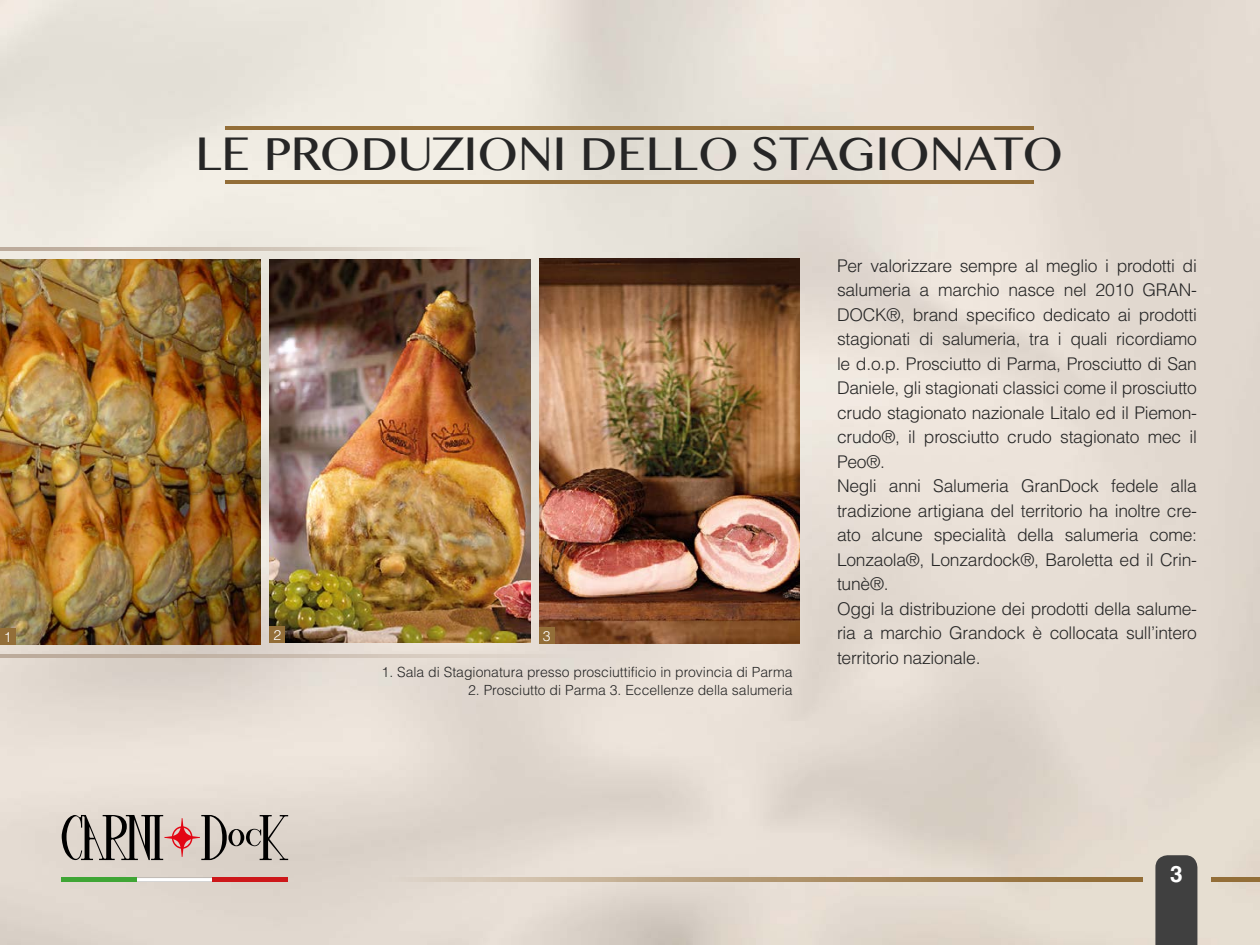
<style>
.page{position:relative;width:1260px;height:945px;background:#fff}
.page>*{position:absolute;margin:0;border:0;box-sizing:border-box;transform-origin:0 0}
.t1{font:47.25px "Myanmar MN";color:#262626}
.t2{font:700 22.75px "Helvetica LT Std";color:#fff}
.t3{font:300 17.5px/24.5px "Helvetica LT Std";letter-spacing:-.015em;color:#262626}
.t4{font:300 14px "Helvetica LT Std";color:#262626}
.t5{font:300 14px "Helvetica LT Std";color:#fff}
</style>
<div class="page">
<img style="left:0;top:0;width:1260px;height:945px">
<svg style="left:137px;top:878px;width:76px;height:4px"></svg>
<svg style="left:62px;top:815px;width:226px;height:45px;background:#a99b95"></svg>
<hr style="left:62px;top:878px;width:75px;height:4px;background:#3fa535">
<hr style="left:213px;top:878px;width:75px;height:4px;background:#cd171a">
<div style="left:1155px;top:855px;width:42px;height:90px;background:#404040"></div>
<svg style="left:338px;top:877px;width:804px;height:5px;background:#b79f7d"></svg>
<div style="left:1211px;top:877px;width:49px;height:5px;background:#936e38"></div>
<hr style="left:0;top:248px;width:518px;height:3px;background:#bcab9b">
<svg style="left:0;top:654px;width:612px;height:4px;background:#cdbfb3"></svg>
<img style="left:0;top:259px;width:261px;height:386px">
<img style="left:270px;top:259px;width:260px;height:384px">
<img style="left:539px;top:258px;width:261px;height:386px">
<hr style="left:226px;top:180px;width:808px;height:4px;background:#936e38">
<hr style="left:226px;top:127px;width:808px;height:3px;background:#936e38">
<div style="left:0;top:628px;width:16px;height:17px;background:#936e38"></div>
<div style="left:270px;top:627px;width:15px;height:16px;background:#936e38"></div>
<div style="left:539px;top:628px;width:16px;height:16px;background:#936e38"></div>
<h1 class="t1" style="left:195px;top:126px;width:869px">LE PRODUZIONI DELLO STAGIONATO</h1>
<p class="t5" style="left:4px;top:628px;width:9px">1</p>
<p class="t5" style="left:273px;top:626px;width:9px">2</p>
<p class="t5" style="left:543px;top:627px;width:9px">3</p>
<p class="t4" style="left:382px;top:664px;width:413px">1. Sala di Stagionatura presso prosciuttificio in provincia di Parma</p>
<p class="t4" style="left:468px;top:681px;width:326px">2. Prosciutto di Parma 3. Eccellenze della salumeria</p>
<p class="t3" style="left:837px;top:253px;width:362px">Per valorizzare sempre al meglio i prodotti di salumeria a marchio nasce nel 2010 GRAN-DOCK®, brand specifico dedicato ai prodotti stagionati di salumeria, tra i quali ricordiamo le d.o.p. Prosciutto di Parma, Prosciutto di San Daniele, gli stagionati classici come il prosciutto crudo stagionato nazionale Litalo ed il Piemon&shy;crudo®, il prosciutto crudo stagionato mec il Peo®.<br>Negli anni Salumeria GranDock fedele alla tradizione artigiana del territorio ha inoltre cre&shy;ato alcune specialità della salumeria come:<br>Lonzaola®, Lonzardock®, Baroletta ed il Crin&shy;tunè®.<br>Oggi la distribuzione dei prodotti della salume&shy;ria a marchio Grandock è collocata sull’intero territorio nazionale.</p>
<h2 class="t2" style="left:1170px;top:860px;width:14px">3</h2>
</div>
